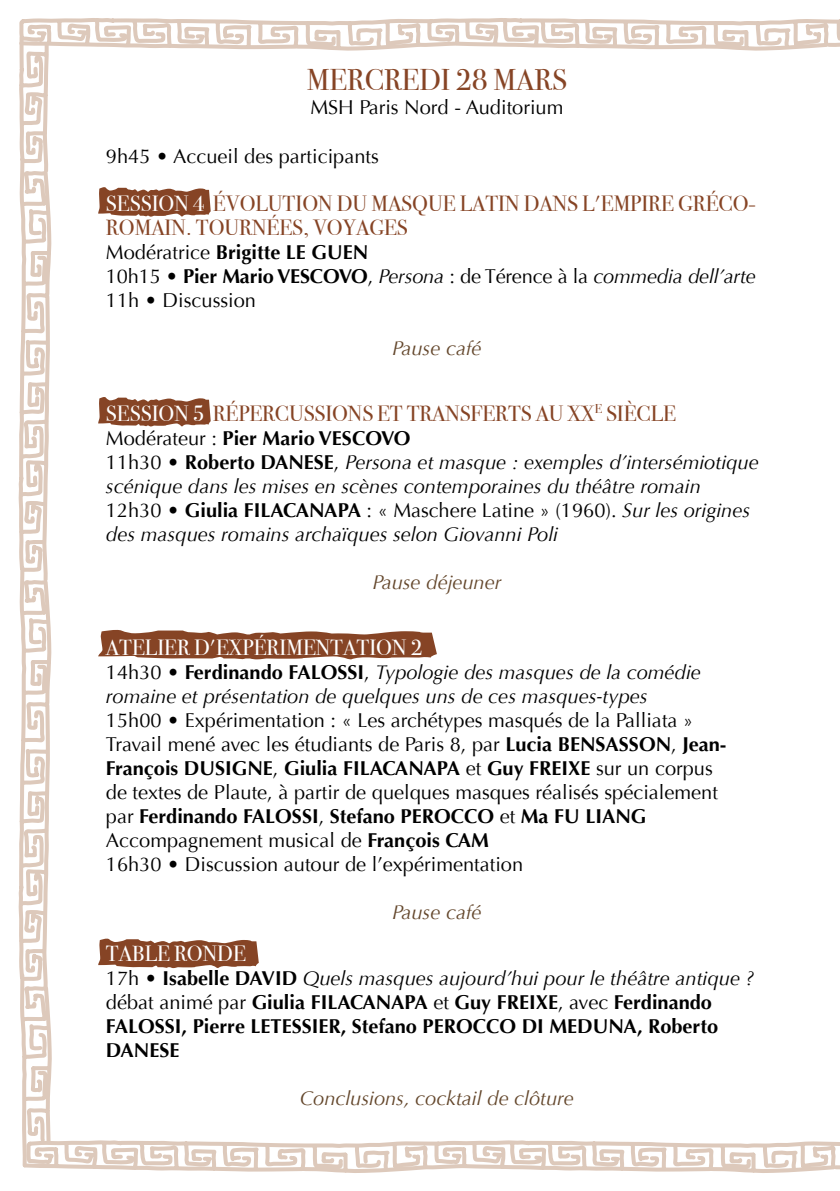
<style>
.page{position:relative;width:840px;height:1191px;background:#fff}
.page>*{position:absolute;margin:0;border:0;box-sizing:border-box;transform-origin:0 0}
.t1{font:30px "Bodoni Svty Two ITCTT";color:#864425}
.t2{font:22px/24px "Bodoni Svty Two ITCTT";color:#864425}
.t3{font:22px "Bodoni Svty Two ITCTT";color:#fff}
.t4{font:20px/24px "Optima";color:#000}
.t5{font:italic 20px/24px "Optima";color:#000}
.t6{font:700 20px/24px "Optima";color:#000}
.t7{font:italic 20px "Optima";color:#64472c}
.s1{color:#fff}
.s2{font-family:"Optima"}
.s3{font-weight:700}
.s4{font-style:italic}
.s5{font-style:normal}
.s6{font-weight:700;font-style:normal}
.s7{font-weight:400}
.s8{font-weight:400;font-style:italic}
</style>
<div class="page">
<svg style="left:99px;top:938px;width:159px;height:10px"></svg>
<svg style="left:98px;top:629px;width:338px;height:30px;background:#9a6249"></svg>
<svg style="left:98px;top:397px;width:112px;height:29px;background:#965d42"></svg>
<svg style="left:54px;top:18px;width:361px;height:199px"></svg>
<svg style="left:415px;top:18px;width:409px;height:33px"></svg>
<svg style="left:824px;top:19px;width:15px;height:28px"></svg>
<svg style="left:18px;top:18px;width:36px;height:958px"></svg>
<svg style="left:20px;top:948px;width:402px;height:225px"></svg>
<svg style="left:422px;top:1140px;width:409px;height:33px"></svg>
<svg style="left:831px;top:1141px;width:8px;height:29px"></svg>
<h1 class="t1" style="left:307px;top:56px;width:261px">MERCREDI 28 MARS</h1>
<p class="t4" style="left:310px;top:96px;width:254px">MSH Paris Nord - Auditorium</p>
<p class="t4" style="left:106px;top:144px;width:274px">9h45 • Accueil des participants</p>
<p class="t2" style="left:106px;top:189px;width:650px"><span class="s1">SESSION 4</span> ÉVOLUTION DU MASQUE LATIN DANS L<span class="s2">’</span>EMPIRE GRÉCO-<br>ROMAIN. TOURNÉES, VOYAGES</p>
<p class="t4" style="left:106px;top:240px;width:651px">Modératrice <span class="s3">Brigitte LE GUEN<br></span>10h15 • <span class="s3">Pier Mario VESCOVO</span>, <span class="s4">Persona</span> : de Térence à la <span class="s4">commedia dell’arte<br></span>11h • Discussion</p>
<p class="t7" style="left:392px;top:336px;width:91px">Pause café</p>
<p class="t2" style="left:106px;top:399px;width:571px"><span class="s1">SESSION 5</span> RÉPERCUSSIONS ET TRANSFERTS AU XX<sup>E</sup> SIÈCLE</p>
<p class="t5" style="left:106px;top:426px;width:654px"><span class="s5">Modérateur :</span> <span class="s6">Pier Mario VESCOVO<br></span><span class="s5">11h30 •</span> <span class="s6">Roberto DANESE</span><span class="s5">,</span> Persona et masque : exemples d’intersémiotique scénique dans les mises en scènes contemporaines du théâtre romain <span class="s5">12h30 •</span> <span class="s6">Giulia FILACANAPA</span> <span class="s5">: « Maschere Latine » (1960).</span> Sur les origines des masques romains archaïques selon Giovanni Poli</p>
<p class="t7" style="left:372px;top:570px;width:130px">Pause déjeuner</p>
<p class="t3" style="left:106px;top:629px;width:318px">ATELIER D<span class="s2">’</span>EXPÉRIMENTATION 2</p>
<p class="t5" style="left:106px;top:660px;width:596px"><span class="s5">14h30 •</span> <span class="s6">Ferdinando FALOSSI</span><span class="s5">,</span> Typologie des masques de la comédie romaine et présentation de quelques uns de ces masques-types</p>
<p class="t4" style="left:106px;top:708px;width:621px">15h00 • Expérimentation : « Les archétypes masqués de la Palliata » Travail mené avec les étudiants de Paris 8, par <span class="s3">Lucia BENSASSON</span>, <span class="s3">Jean-François DUSIGNE</span>, <span class="s3">Giulia FILACANAPA</span> et <span class="s3">Guy FREIXE</span> sur un corpus de textes de Plaute, à partir de quelques masques réalisés spécialement par <span class="s3">Ferdinando FALOSSI</span>, <span class="s3">Stefano PEROCCO</span> et <span class="s3">Ma FU LIANG </span>Accompagnement musical de <span class="s3">François CAM<br></span>16h30 • Discussion autour de l’expérimentation</p>
<p class="t7" style="left:392px;top:900px;width:91px">Pause café</p>
<p class="t3" style="left:106px;top:935px;width:141px">TABLE RONDE</p>
<p class="t6" style="left:106px;top:966px;width:649px"><span class="s7">17h •</span> Isabelle DAVID <span class="s8">Quels masques aujourd’hui pour le théâtre antique ? </span><span class="s7">débat animé par</span> Giulia FILACANAPA <span class="s7">et</span> Guy FREIXE<span class="s7">, avec</span> Ferdinando FALOSSI, Pierre LETESSIER, Stefano PEROCCO DI MEDUNA, Roberto DANESE</p>
<p class="t7" style="left:300px;top:1086px;width:275px">Conclusions, cocktail de clôture</p>
</div>
